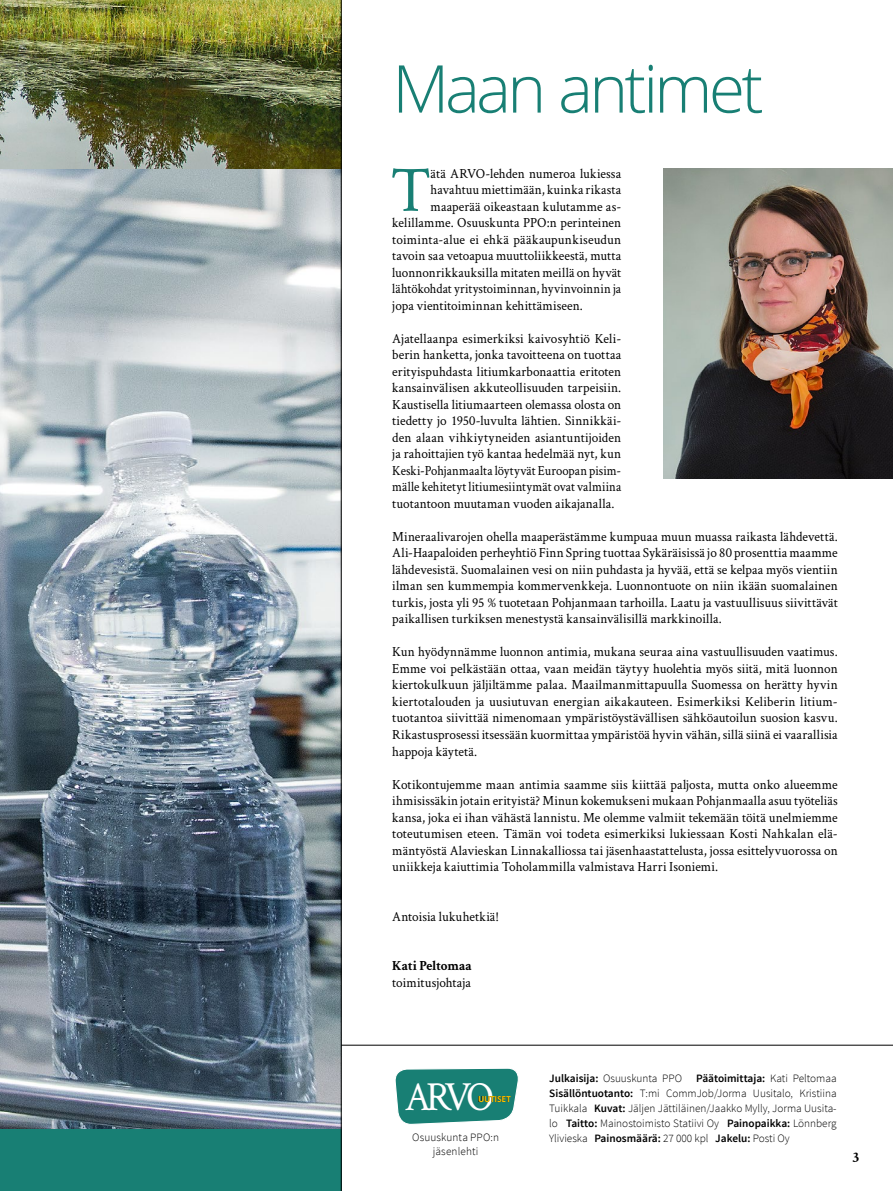
<style>
.page{position:relative;width:893px;height:1191px;background:#fff}
.page>*{position:absolute;margin:0;border:0;box-sizing:border-box;transform-origin:0 0}
.t1{font:300 66px "Open Sans";letter-spacing:-.06em;color:#187f74}
.t2{font:64.95px "Crimson Text";color:#187f74;scale:.95 1}
.t3{font:41.4px "Crimson Text";color:#fff;scale:.95 1}
.t4{font:700 15px "Crimson Text";color:#000}
.t5{font:13.95px/16.5px "Crimson Text";letter-spacing:.01em;color:#000;text-align:justify;scale:.95 1}
.t6{font:13.95px "Crimson Text";letter-spacing:.01em;color:#000;scale:.94 1}
.t7{font:13.95px "Crimson Text";letter-spacing:.01em;color:#000;scale:.91 1}
.t8{font:700 13.95px "Crimson Text";letter-spacing:-.01em;color:#000;scale:.95 1}
.t9{font:300 11.25px/15px "Source Sans Pro";color:#000;text-align:center}
.t10{font:700 8.25px "Open Sans";letter-spacing:-.025em;color:#fbc100}
.s1{font-weight:600}
</style>
<div class="page">
<img style="left:0;top:168px;width:341px;height:961px">
<img style="left:0;top:0;width:341px;height:168px">
<div style="left:0;top:1129px;width:341px;height:62px;background:#187f74"></div>
<img style="left:664px;top:168px;width:229px;height:310px">
<hr style="left:341px;top:1045px;width:552px;height:1px;background:#000">
<svg style="left:395px;top:1068px;width:123px;height:57px"></svg>
<hr style="left:341px;top:0;width:1px;height:1191px;background:#000">
<h1 class="t1" style="left:392px;top:43px;width:373px">Maan antimet</h1>
<h2 class="t2" style="left:391px;top:146px;width:44px">T</h2>
<p class="t5" style="left:431px;top:165px;width:202px">ätä ARVO-lehden numeroa lukiessa</p>
<p class="t6" style="left:431px;top:180px;width:204px">havahtuu miettimään, kuinka rikasta</p>
<p class="t5" style="left:431px;top:198px;width:202px">maaperää oikeastaan kulutamme as-</p>
<p class="t5" style="left:392px;top:214px;width:242px">kelillamme. Osuuskunta PPO:n perinteinen</p>
<p class="t5" style="left:392px;top:231px;width:242px">toiminta-alue ei ehkä pääkaupunkiseudun</p>
<p class="t5" style="left:392px;top:247px;width:242px">tavoin saa vetoapua muuttoliikkeestä, mutta</p>
<p class="t6" style="left:392px;top:263px;width:245px">luonnonrikkauksilla mitaten meillä on hyvät</p>
<p class="t7" style="left:392px;top:279px;width:253px">lähtökohdat yritystoiminnan, hyvinvoinnin ja</p>
<p class="t5" style="left:392px;top:297px;width:202px">jopa vientitoiminnan kehittämiseen.</p>
<p class="t5" style="left:392px;top:330px;width:243px">Ajatellaanpa esimerkiksi kaivosyhtiö Keli&shy;berin hanketta, jonka tavoitteena on tuottaa erityispuhdasta litiumkarbonaattia eritoten kansainvälisen akkuteollisuuden tarpeisiin.<br>Kaustisella litiumaarteen olemassa olosta on tiedetty jo 1950-luvulta lähtien. Sinnikkäi&shy;den alaan vihkiytyneiden asiantuntijoiden ja rahoittajien työ kantaa hedelmää nyt, kun Keski-Pohjanmaalta löytyvät Euroopan pisim&shy;mälle kehitetyt litiumesiintymät ovat valmiina tuotantoon muutaman vuoden aikajanalla.</p>
<p class="t5" style="left:392px;top:528px;width:470px">Mineraalivarojen ohella maaperästämme kumpuaa muun muassa raikasta lähdevettä.<br>Ali-Haapaloiden perheyhtiö Finn Spring tuottaa Sykäräisissä jo 80 prosenttia maamme lähdevesistä. Suomalainen vesi on niin puhdasta ja hyvää, että se kelpaa myös vientiin ilman sen kummempia kommervenkkeja. Luonnontuote on niin ikään suomalainen turkis, josta yli 95 % tuotetaan Pohjanmaan tarhoilla. Laatu ja vastuullisuus siivittävät paikallisen turkiksen menestystä kansainvälisillä markkinoilla.</p>
<p class="t5" style="left:392px;top:643px;width:470px">Kun hyödynnämme luonnon antimia, mukana seuraa aina vastuullisuuden vaatimus.<br>Emme voi pelkästään ottaa, vaan meidän täytyy huolehtia myös siitä, mitä luonnon kiertokulkuun jäljiltämme palaa. Maailmanmittapuulla Suomessa on herätty hyvin kiertotalouden ja uusiutuvan energian aikakauteen. Esimerkiksi Keliberin litium&shy;tuotantoa siivittää nimenomaan ympäristöystävällisen sähköautoilun suosion kasvu.<br>Rikastusprosessi itsessään kuormittaa ympäristöä hyvin vähän, sillä siinä ei vaarallisia happoja käytetä.</p>
<p class="t5" style="left:392px;top:775px;width:470px">Kotikontujemme maan antimia saamme siis kiittää paljosta, mutta onko alueemme ihmisissäkin jotain erityistä? Minun kokemukseni mukaan Pohjanmaalla asuu työteliäs kansa, joka ei ihan vähästä lannistu. Me olemme valmiit tekemään töitä unelmiemme toteutumisen eteen. Tämän voi todeta esimerkiksi lukiessaan Kosti Nahkalan elä&shy;mäntyöstä Alavieskan Linnakalliossa tai jäsenhaastattelusta, jossa esittelyvuorossa on uniikkeja kaiuttimia Toholammilla valmistava Harri Isoniemi.</p>
<p class="t5" style="left:392px;top:907px;width:114px">Antoisia lukuhetkiä!</p>
<p class="t8" style="left:392px;top:957px;width:85px">Kati Peltomaa</p>
<p class="t5" style="left:392px;top:973px;width:84px">toimitusjohtaja</p>
<h3 class="t3" style="left:405px;top:1068px;width:96px">ARVO</h3>
<p class="t10" style="left:478px;top:1093px;width:34px">UUTISET</p>
<p class="t9" style="left:412px;top:1131px;width:88px;line-height:13.5px">Osuuskunta PPO:n jäsenlehti</p>
<p class="t9" style="left:549px;top:1071px;width:289px;text-align:justify;text-indent:147px"><span class="s1">Päätoimittaja:</span> Kati Peltomaa <span class="s1">Sisällöntuotanto:</span> T:mi CommJob/Jorma Uusitalo, Kristiina Tuikkala <span class="s1">Kuvat:</span> Jäljen Jättiläinen/Jaakko Mylly, Jorma Uusita&shy;lo <span class="s1">Taitto:</span> Mainostoimisto Statiivi Oy <span class="s1">Painopaikka:</span> Lönnberg Ylivieska <span class="s1">Painosmäärä:</span> 27 000 kpl <span class="s1">Jakelu:</span> Posti Oy</p>
<p class="t9" style="left:549px;top:1071px;width:134px"><span class="s1">Julkaisija:</span> Osuuskunta PPO</p>
<p class="t4" style="left:852px;top:1147px;width:8px">3</p>
</div>
